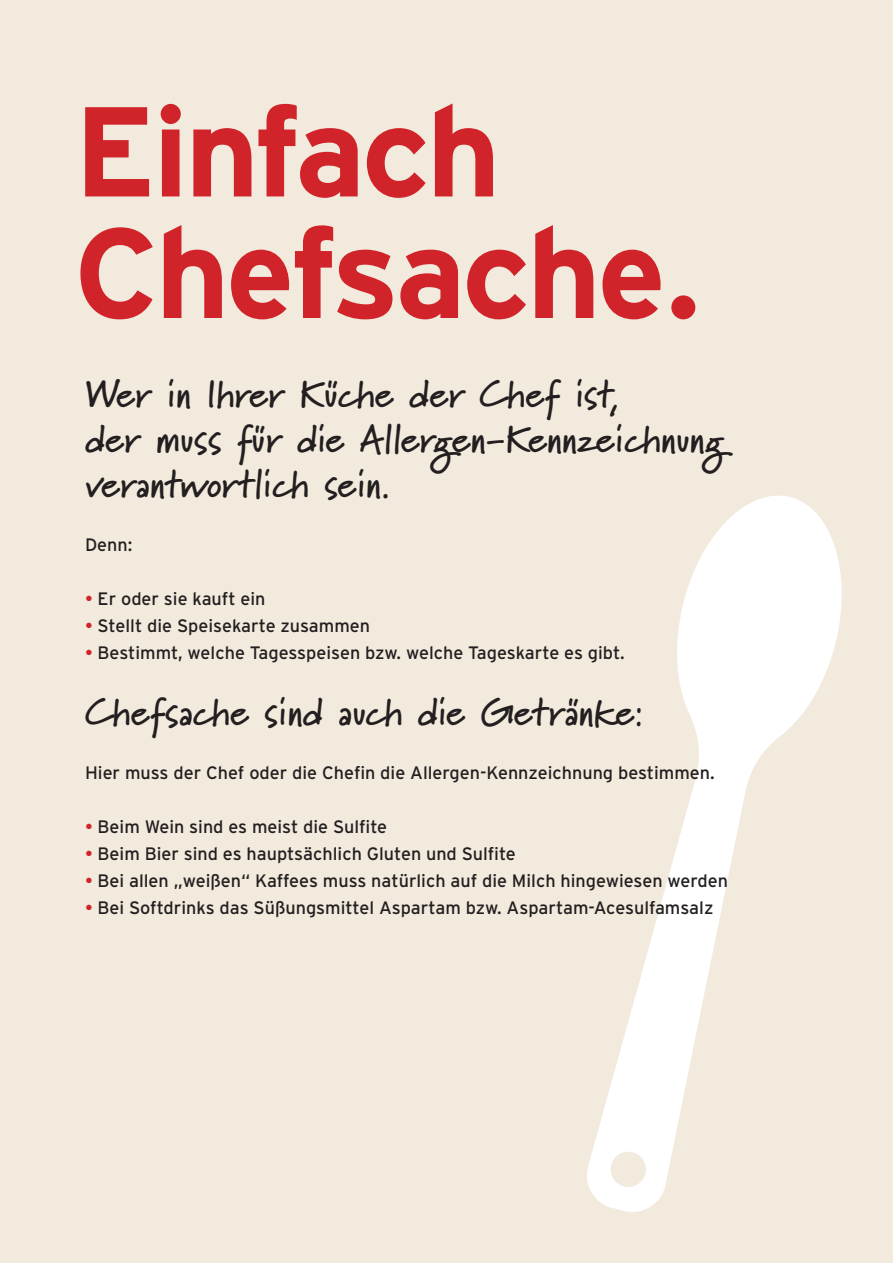
<style>
.page{position:relative;width:893px;height:1263px;background:#f1eadd}
.page>*{position:absolute;margin:0;border:0;box-sizing:border-box;transform-origin:0 0}
.t1{font:700 127.5px/121.5px "Interstate";letter-spacing:-.03em;color:#d1232a}
.t2{font:700 39px/45px "Marydale";color:#231f20}
.t3{font:18px "Interstate";color:#231f20}
.s1{color:#d1232a}
</style>
<div class="page">
<svg style="left:587px;top:495px;width:255px;height:717px"></svg>
<h1 class="t1" style="left:74px;top:90px;width:628px">Einfach<br>Chefsache.</h1>
<h2 class="t2" style="left:85px;top:371px;width:641px">Wer in Ihrer Küche der Chef ist,<br>der muss für die Allergen-Kennzeichnung verantwortlich sein.</h2>
<p class="t3" style="left:85px;top:534px;width:49px">Denn:</p>
<p class="t3" style="left:85px;top:588px;width:182px"><span class="s1">•</span> Er oder sie kauft ein</p>
<p class="t3" style="left:85px;top:615px;width:287px"><span class="s1">•</span> Stellt die Speisekarte zusammen</p>
<p class="t3" style="left:85px;top:642px;width:541px"><span class="s1">•</span> Bestimmt, welche Tagesspeisen bzw. welche Tageskarte es gibt.</p>
<h2 class="t2" style="left:85px;top:689px;width:560px">Chefsache sind auch die Getränke:</h2>
<p class="t3" style="left:85px;top:762px;width:631px">Hier muss der Chef oder die Chefin die Allergen-Kennzeichnung bestimmen.</p>
<p class="t3" style="left:85px;top:816px;width:304px"><span class="s1">•</span> Beim Wein sind es meist die Sulfite</p>
<p class="t3" style="left:85px;top:843px;width:432px"><span class="s1">•</span> Beim Bier sind es hauptsächlich Gluten und Sulfite</p>
<p class="t3" style="left:85px;top:870px;width:644px"><span class="s1">•</span> Bei allen „weißen“ Kaffees muss natürlich auf die Milch hingewiesen werden</p>
<p class="t3" style="left:85px;top:897px;width:630px"><span class="s1">•</span> Bei Softdrinks das Süßungsmittel Aspartam bzw. Aspartam-Acesulfamsalz</p>
</div>
